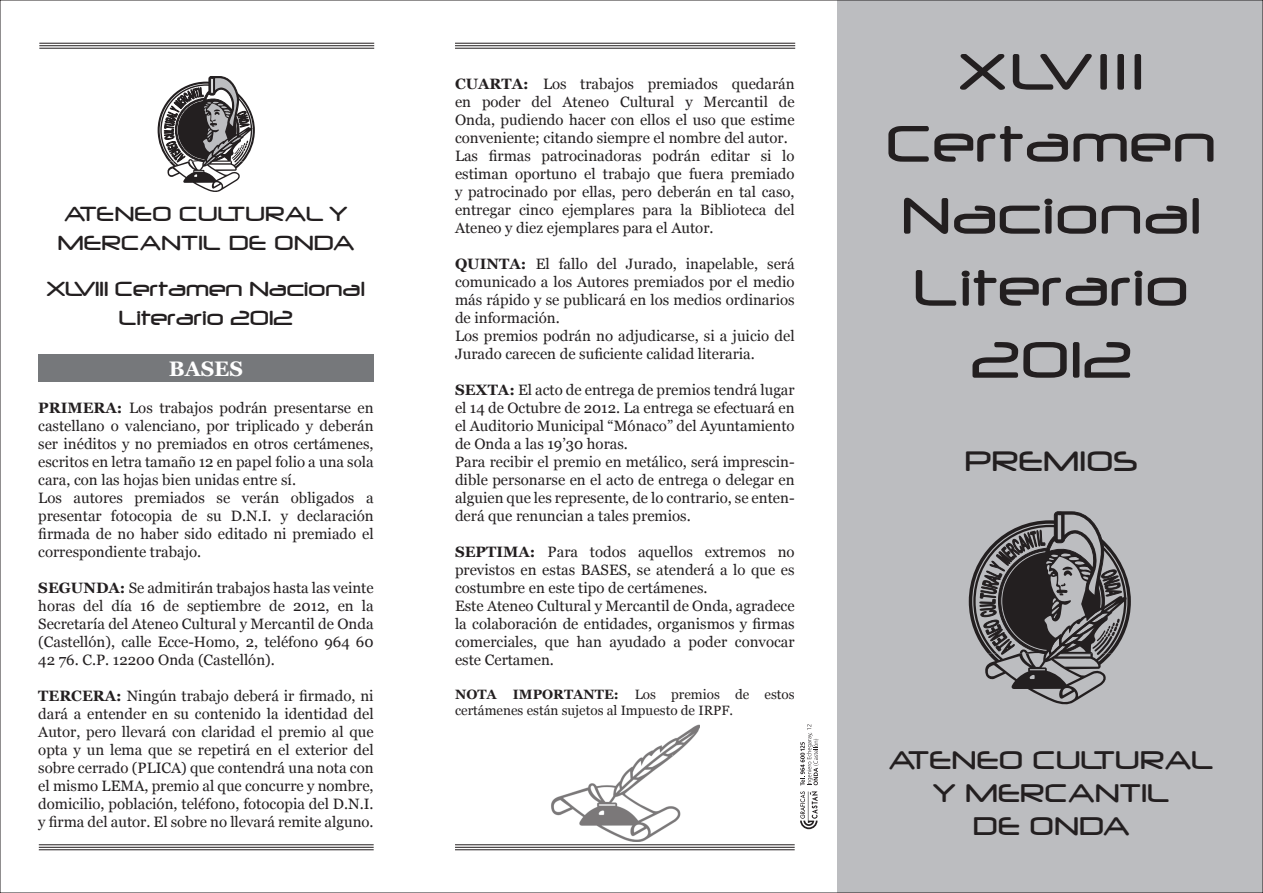
<style>
.page{position:relative;width:1263px;height:893px;background:#fff}
.page>*{position:absolute;margin:0;border:0;box-sizing:border-box;transform-origin:0 0}
.t1{font:60px/72px "Neuropol";letter-spacing:.025em;color:#231f20;text-align:center}
.t2{font:33px "Neuropol";letter-spacing:.025em;color:#231f20}
.t3{font:30px/33px "Neuropol";letter-spacing:.025em;color:#231f20;text-align:center}
.t4{font:24px/28.8px "Neuropol";color:#231f20;text-align:center}
.t5{font:24px/28.8px "Neuropol";letter-spacing:.025em;color:#231f20}
.t6{font:700 21px "Georgia";color:#fff}
.t7{font:15px/18px "Georgia";color:#231f20}
.t8{font:13.5px/16.2px "Georgia";color:#231f20}
.s1{font-weight:700}
</style>
<div class="page">
<div style="left:837px;top:0;width:426px;height:893px;background:#bcbdc0"></div>
<div style="left:38px;top:355px;width:335px;height:27px;background:#76787b"></div>
<hr style="left:39px;top:43px;width:335px;height:1px;background:#231f20">
<hr style="left:39px;top:45px;width:335px;height:1px;background:#231f20">
<hr style="left:39px;top:48px;width:335px;height:1px;background:#231f20">
<hr style="left:455px;top:43px;width:340px;height:1px;background:#231f20">
<hr style="left:455px;top:45px;width:340px;height:1px;background:#231f20">
<hr style="left:455px;top:48px;width:340px;height:1px;background:#231f20">
<hr style="left:39px;top:844px;width:335px;height:1px;background:#231f20">
<hr style="left:39px;top:847px;width:335px;height:1px;background:#231f20">
<hr style="left:39px;top:849px;width:335px;height:1px;background:#231f20">
<hr style="left:455px;top:844px;width:340px;height:1px;background:#231f20">
<hr style="left:455px;top:847px;width:340px;height:1px;background:#231f20">
<hr style="left:455px;top:849px;width:340px;height:1px;background:#231f20">
<img style="left:551px;top:724px;width:148px;height:117px">
<svg style="left:800px;top:724px;width:19px;height:105px"></svg>
<svg style="left:969px;top:511px;width:162px;height:194px"></svg>
<svg style="left:158px;top:76px;width:97px;height:116px"></svg>
<h3 class="t5" style="left:58px;top:199px;width:298px">ATENEO CULTURAL Y<br>MERCANTIL DE ONDA</h3>
<h3 class="t4" style="left:47px;top:275px;width:320px">XLVIII Certamen Nacional<br>Literario 2012</h3>
<h3 class="t6" style="left:169px;top:355px;width:76px">BASES</h3>
<p class="t7" style="left:38px;top:400px;width:337px"><span class="s1">PRIMERA:</span> Los trabajos podrán presentarse en castellano o valenciano, por triplicado y deberán ser inéditos y no premiados en otros certámenes, escritos en letra tamaño 12 en papel folio a una sola cara, con las hojas bien unidas entre sí.<br>Los autores premiados se verán obligados a presentar fotocopia de su D.N.I. y declaración firmada de no haber sido editado ni premiado el correspondiente trabajo.</p>
<p class="t7" style="left:38px;top:580px;width:337px;text-align:justify"><span class="s1">SEGUNDA:</span> Se admitirán trabajos hasta las veinte horas del día 16 de septiembre de 2012, en la Secretaría del Ateneo Cultural y Mercantil de Onda (Castellón), calle Ecce-Homo, 2, teléfono 964 60<br>42 76. C.P. 12200 Onda (Castellón).</p>
<p class="t7" style="left:38px;top:688px;width:337px;text-align:justify"><span class="s1">TERCERA:</span> Ningún trabajo deberá ir firmado, ni dará a entender en su contenido la identidad del Autor, pero llevará con claridad el premio al que opta y un lema que se repetirá en el exterior del sobre cerrado (PLICA) que contendrá una nota con el mismo LEMA, premio al que concurre y nombre, domicilio, población, teléfono, fotocopia del D.N.I. y firma del autor. El sobre no llevará remite alguno.</p>
<p class="t7" style="left:455px;top:75px;width:341px"><span class="s1">CUARTA:</span> Los trabajos premiados quedarán en poder del Ateneo Cultural y Mercantil de Onda, pudiendo hacer con ellos el uso que estime conveniente; citando siempre el nombre del autor.<br>Las firmas patrocinadoras podrán editar si lo estiman oportuno el trabajo que fuera premiado y patrocinado por ellas, pero deberán en tal caso, entregar cinco ejemplares para la Biblioteca del Ateneo y diez ejemplares para el Autor.</p>
<p class="t7" style="left:455px;top:255px;width:341px"><span class="s1">QUINTA:</span> El fallo del Jurado, inapelable, será comunicado a los Autores premiados por el medio más rápido y se publicará en los medios ordinarios de información.<br>Los premios podrán no adjudicarse, si a juicio del Jurado carecen de suficiente calidad literaria.</p>
<p class="t7" style="left:455px;top:381px;width:341px"><span class="s1">SEXTA:</span> El acto de entrega de premios tendrá lugar el 14 de Octubre de 2012. La entrega se efectuará en el Auditorio Municipal “Mónaco” del Ayuntamiento de Onda a las 19’30 horas.<br>Para recibir el premio en metálico, será imprescin&shy;dible personarse en el acto de entrega o delegar en alguien que les represente, de lo contrario, se enten&shy;derá que renuncian a tales premios.</p>
<p class="t7" style="left:455px;top:543px;width:341px"><span class="s1">SEPTIMA:</span> Para todos aquellos extremos no previstos en estas BASES, se atenderá a lo que es costumbre en este tipo de certámenes.<br>Este Ateneo Cultural y Mercantil de Onda, agradece la colaboración de entidades, organismos y firmas comerciales, que han ayudado a poder convocar este Certamen.</p>
<p class="t8" style="left:455px;top:686px;width:341px"><span class="s1">NOTA IMPORTANTE:</span> Los premios de estos certámenes están sujetos al Impuesto de IRPF.</p>
<h1 class="t1" style="left:887px;top:35px;width:330px">XLVIII<br>Certamen<br>Nacional<br>Literario<br>2012</h1>
<h2 class="t2" style="left:965px;top:444px;width:173px">PREMIOS</h2>
<h3 class="t3" style="left:889px;top:743px;width:326px">ATENEO CULTURAL<br>Y MERCANTIL<br>DE ONDA</h3>
</div>
